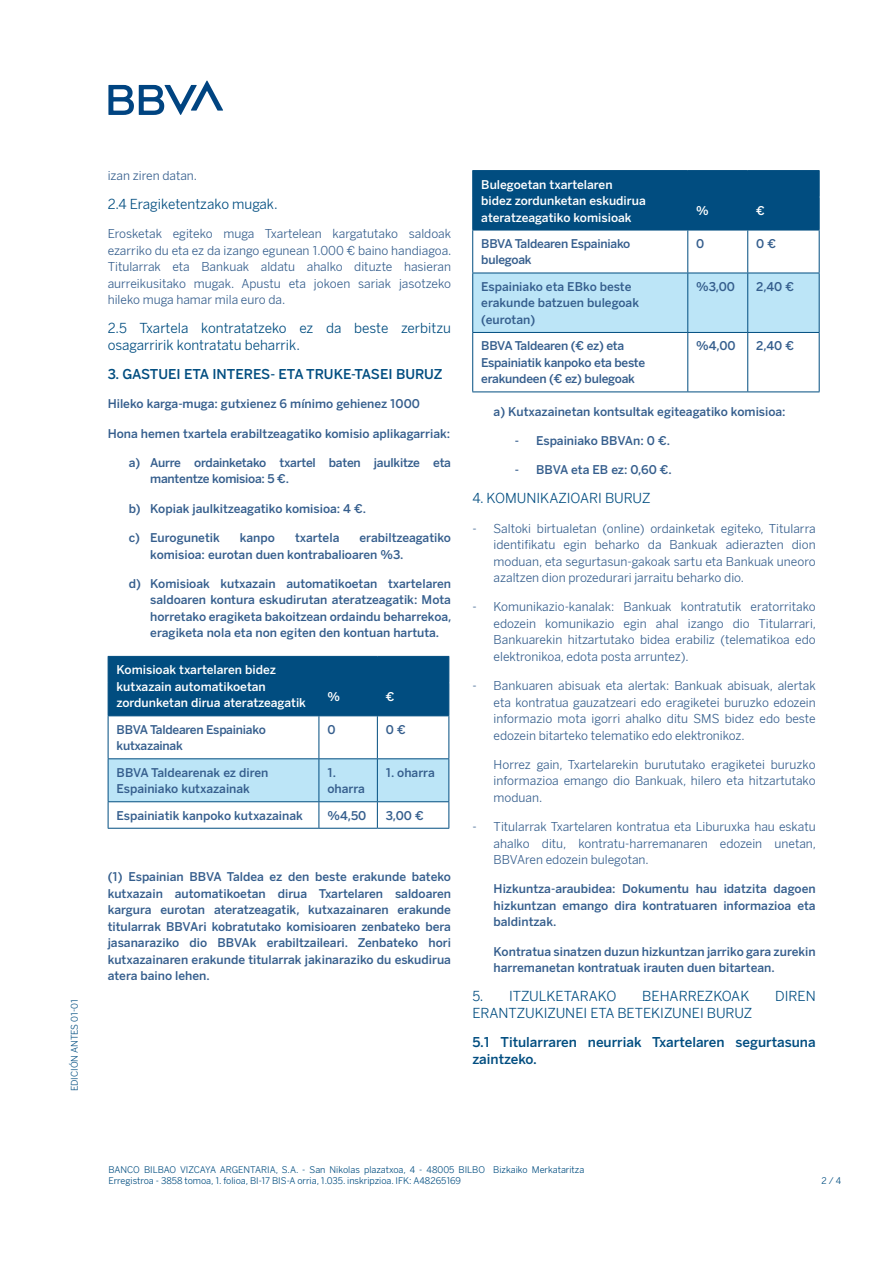
<style>
.page{position:relative;width:893px;height:1263px;background:#fff}
.page>*{position:absolute;margin:0;border:0;box-sizing:border-box;transform-origin:0 0}
.t1{font:13.5px/16.5px "BBVA Benton Sans";color:#014d80}
.t2{font:500 13.5px/16.5px "Benton Sans BBVA";color:#014d80}
.t3{font:500 12px/16.5px "Benton Sans BBVA";color:#355e8d}
.t4{font:12px/16.5px "BBVA Benton Sans";color:#355e8d;text-align:justify}
.t5{font:500 12px/16.5px "Benton Sans BBVA";letter-spacing:-.02em;color:#355e8d}
.t6{font:500 12px/16.5px "Benton Sans BBVA";color:#fff}
.t7{font:9px/10.8px "BBVA Benton Sans";color:#014d80}
</style>
<div class="page">
<svg style="left:108px;top:80px;width:115px;height:35px"></svg>
<div style="left:108px;top:656px;width:341px;height:59px;background:#014d80"></div>
<hr style="left:319px;top:683px;width:1px;height:32px;background:#014d80">
<hr style="left:319px;top:682px;width:58px;height:1px;background:#014d80">
<hr style="left:377px;top:682px;width:72px;height:1px;background:#014d80">
<hr style="left:377px;top:683px;width:1px;height:32px;background:#014d80">
<hr style="left:448px;top:683px;width:1px;height:32px;background:#014d80">
<hr style="left:108px;top:716px;width:1px;height:42px;background:#014d80">
<hr style="left:108px;top:715px;width:211px;height:1px;background:#014d80">
<hr style="left:319px;top:715px;width:58px;height:1px;background:#014d80">
<hr style="left:377px;top:715px;width:72px;height:1px;background:#014d80">
<hr style="left:319px;top:716px;width:1px;height:42px;background:#014d80">
<hr style="left:377px;top:716px;width:1px;height:42px;background:#014d80">
<hr style="left:448px;top:716px;width:1px;height:42px;background:#014d80">
<hr style="left:108px;top:758px;width:211px;height:1px;background:#014d80">
<hr style="left:319px;top:758px;width:58px;height:1px;background:#014d80">
<hr style="left:377px;top:758px;width:72px;height:1px;background:#014d80">
<svg style="left:108px;top:759px;width:341px;height:69px"></svg>
<hr style="left:108px;top:828px;width:211px;height:1px;background:#014d80">
<hr style="left:319px;top:828px;width:58px;height:1px;background:#014d80">
<hr style="left:377px;top:828px;width:72px;height:1px;background:#014d80">
<div style="left:473px;top:274px;width:346px;height:58px;background:#bce5f7"></div>
<hr style="left:472px;top:170px;width:216px;height:1px;background:#014d80">
<hr style="left:688px;top:170px;width:60px;height:1px;background:#014d80">
<hr style="left:748px;top:170px;width:71px;height:1px;background:#014d80">
<div style="left:472px;top:171px;width:348px;height:59px;background:#014d80"></div>
<hr style="left:687px;top:197px;width:1px;height:33px;background:#014d80">
<hr style="left:687px;top:197px;width:61px;height:1px;background:#014d80">
<hr style="left:748px;top:197px;width:71px;height:1px;background:#014d80">
<hr style="left:747px;top:197px;width:1px;height:33px;background:#014d80">
<hr style="left:819px;top:197px;width:1px;height:33px;background:#014d80">
<hr style="left:472px;top:230px;width:1px;height:43px;background:#014d80">
<hr style="left:472px;top:230px;width:216px;height:1px;background:#014d80">
<hr style="left:688px;top:230px;width:60px;height:1px;background:#014d80">
<hr style="left:748px;top:230px;width:71px;height:1px;background:#014d80">
<hr style="left:687px;top:230px;width:1px;height:43px;background:#014d80">
<hr style="left:747px;top:230px;width:1px;height:43px;background:#014d80">
<hr style="left:819px;top:230px;width:1px;height:43px;background:#014d80">
<hr style="left:472px;top:273px;width:1px;height:59px;background:#014d80">
<hr style="left:472px;top:273px;width:216px;height:1px;background:#014d80">
<hr style="left:688px;top:273px;width:60px;height:1px;background:#014d80">
<hr style="left:748px;top:273px;width:71px;height:1px;background:#014d80">
<hr style="left:687px;top:273px;width:1px;height:59px;background:#014d80">
<hr style="left:747px;top:273px;width:1px;height:59px;background:#014d80">
<hr style="left:819px;top:273px;width:1px;height:59px;background:#014d80">
<hr style="left:472px;top:333px;width:1px;height:58px;background:#014d80">
<hr style="left:472px;top:332px;width:216px;height:1px;background:#014d80">
<hr style="left:688px;top:332px;width:60px;height:1px;background:#014d80">
<hr style="left:748px;top:332px;width:71px;height:1px;background:#014d80">
<hr style="left:687px;top:333px;width:1px;height:58px;background:#014d80">
<hr style="left:747px;top:333px;width:1px;height:58px;background:#014d80">
<hr style="left:819px;top:333px;width:1px;height:58px;background:#014d80">
<hr style="left:472px;top:391px;width:216px;height:1px;background:#014d80">
<hr style="left:688px;top:391px;width:60px;height:1px;background:#014d80">
<hr style="left:748px;top:391px;width:71px;height:1px;background:#014d80">
<p class="t7" style="left:69px;top:1091px;width:94px;rotate:-90deg">EDICIÓN ANTES 01-01</p>
<p class="t4" style="left:108px;top:167px;width:91px">izan ziren datan.</p>
<p class="t1" style="left:108px;top:196px;width:172px">2.4 Eragiketentzako mugak.</p>
<p class="t4" style="left:108px;top:226px;width:345px">Erosketak egiteko muga Txartelean kargatutako saldoak ezarriko du eta ez da izango egunean 1.000 € baino handiagoa.<br>Titularrak eta Bankuak aldatu ahalko dituzte hasieran aurreikusitako mugak. Apustu eta jokoen sariak jasotzeko hileko muga hamar mila euro da.</p>
<p class="t1" style="left:108px;top:320px;width:345px">2.5 Txartela kontratatzeko ez da beste zerbitzu osagarririk kontratatu beharrik.</p>
<p class="t2" style="left:108px;top:366px;width:336px">3. GASTUEI ETA INTERES- ETA TRUKE-TASEI BURUZ</p>
<p class="t3" style="left:108px;top:396px;width:314px">Hileko karga-muga: gutxienez 6 mínimo gehienez 1000</p>
<p class="t3" style="left:108px;top:425px;width:344px">Hona hemen txartela erabiltzeagatiko komisio aplikagarriak:</p>
<p class="t5" style="left:150px;top:454px;width:302px;text-indent:-21px">a) Aurre ordainketako txartel baten jaulkitze eta mantentze komisioa: 5 €.</p>
<p class="t3" style="left:129px;top:500px;width:239px">b) Kopiak jaulkitzeagatiko komisioa: 4 €.</p>
<p class="t3" style="left:129px;top:529px;width:92px">c) Eurogunetik</p>
<p class="t3" style="left:240px;top:529px;width:37px">kanpo</p>
<p class="t3" style="left:295px;top:529px;width:46px">txartela</p>
<p class="t3" style="left:150px;top:529px;width:302px;text-indent:209px">erabiltzeagatiko komisioa: eurotan duen kontrabalioaren %3.</p>
<p class="t3" style="left:150px;top:575px;width:303px;text-align:justify;text-indent:-21px">d) Komisioak kutxazain automatikoetan txartelaren saldoaren kontura eskudirutan ateratzeagatik: Mota horretako eragiketa bakoitzean ordaindu beharrekoa, eragiketa nola eta non egiten den kontuan hartuta.</p>
<p class="t6" style="left:117px;top:662px;width:191px">Komisioak txartelaren bidez kutxazain automatikoetan zordunketan dirua ateratzeagatik</p>
<p class="t6" style="left:327px;top:688px;width:14px">%</p>
<p class="t6" style="left:386px;top:688px;width:10px">€</p>
<p class="t5" style="left:117px;top:721px;width:151px">BBVA Taldearen Espainiako kutxazainak</p>
<p class="t3" style="left:327px;top:721px;width:10px">0</p>
<p class="t3" style="left:386px;top:721px;width:21px">0 €</p>
<p class="t3" style="left:117px;top:764px;width:153px">BBVA Taldearenak ez diren<br>Espainiako kutxazainak</p>
<p class="t3" style="left:327px;top:764px;width:39px">1. oharra</p>
<p class="t3" style="left:386px;top:764px;width:50px">1. oharra</p>
<p class="t3" style="left:117px;top:807px;width:188px">Espainiatik kanpoko kutxazainak</p>
<p class="t3" style="left:327px;top:807px;width:40px">%4,50</p>
<p class="t3" style="left:386px;top:807px;width:39px">3,00 €</p>
<p class="t3" style="left:108px;top:869px;width:345px;text-align:justify">(1) Espainian BBVA Taldea ez den beste erakunde bateko kutxazain automatikoetan dirua Txartelaren saldoaren kargura eurotan ateratzeagatik, kutxazainaren erakunde titularrak BBVAri kobratutako komisioaren zenbateko bera jasanaraziko dio BBVAk erabiltzaileari. Zenbateko hori kutxazainaren erakunde titularrak jakinaraziko du eskudirua atera baino lehen.</p>
<p class="t6" style="left:481px;top:176px;width:166px">Bulegoetan txartelaren bidez zordunketan eskudirua ateratzeagatiko komisioak</p>
<p class="t6" style="left:696px;top:202px;width:14px">%</p>
<p class="t6" style="left:756px;top:202px;width:10px">€</p>
<p class="t5" style="left:481px;top:235px;width:151px">BBVA Taldearen Espainiako bulegoak</p>
<p class="t3" style="left:696px;top:235px;width:10px">0</p>
<p class="t3" style="left:756px;top:235px;width:21px">0 €</p>
<p class="t3" style="left:481px;top:278px;width:159px">Espainiako eta EBko beste erakunde batzuen bulegoak (eurotan)</p>
<p class="t3" style="left:696px;top:278px;width:40px">%3,00</p>
<p class="t3" style="left:756px;top:278px;width:39px">2,40 €</p>
<p class="t5" style="left:481px;top:338px;width:165px">BBVA Taldearen (€ ez) eta<br>Espainiatik kanpoko eta beste erakundeen (€ ez) bulegoak</p>
<p class="t3" style="left:696px;top:338px;width:41px">%4,00</p>
<p class="t3" style="left:756px;top:338px;width:39px">2,40 €</p>
<p class="t3" style="left:494px;top:403px;width:294px">a) Kutxazainetan kontsultak egiteagatiko komisioa:</p>
<p class="t3" style="left:515px;top:432px;width:157px">- Espainiako BBVAn: 0 €.</p>
<p class="t3" style="left:515px;top:462px;width:159px">- BBVA eta EB ez: 0,60 €.</p>
<p class="t1" style="left:472px;top:490px;width:180px">4. KOMUNIKAZIOARI BURUZ</p>
<p class="t4" style="left:494px;top:520px;width:324px;text-indent:-21px">- Saltoki birtualetan (online) ordainketak egiteko, Titularra identifikatu egin beharko da Bankuak adierazten dion moduan, eta segurtasun-gakoak sartu eta Bankuak uneoro azaltzen dion prozedurari jarraitu beharko dio.</p>
<p class="t4" style="left:494px;top:599px;width:324px;text-indent:-21px">- Komunikazio-kanalak: Bankuak kontratutik eratorritako edozein komunikazio egin ahal izango dio Titularrari, Bankuarekin hitzartutako bidea erabiliz (telematikoa edo elektronikoa, edota posta arruntez).</p>
<p class="t4" style="left:494px;top:677px;width:324px;text-indent:-21px">- Bankuaren abisuak eta alertak: Bankuak abisuak, alertak eta kontratua gauzatzeari edo eragiketei buruzko edozein informazio mota igorri ahalko ditu SMS bidez edo beste edozein bitarteko telematiko edo elektronikoz.</p>
<p class="t4" style="left:494px;top:756px;width:324px">Horrez gain, Txartelarekin burututako eragiketei buruzko informazioa emango dio Bankuak, hilero eta hitzartutako moduan.</p>
<p class="t4" style="left:494px;top:818px;width:324px;text-indent:-21px">- Titularrak Txartelaren kontratua eta Liburuxka hau eskatu ahalko ditu, kontratu-harremanaren edozein unetan, BBVAren edozein bulegotan.</p>
<p class="t3" style="left:494px;top:881px;width:324px;text-align:justify">Hizkuntza-araubidea: Dokumentu hau idatzita dagoen hizkuntzan emango dira kontratuaren informazioa eta baldintzak.</p>
<p class="t3" style="left:494px;top:943px;width:324px">Kontratua sinatzen duzun hizkuntzan jarriko gara zurekin harremanetan kontratuak irauten duen bitartean.</p>
<p class="t1" style="left:472px;top:988px;width:146px">5. ITZULKETARAKO</p>
<p class="t1" style="left:642px;top:988px;width:109px">BEHARREZKOAK</p>
<p class="t1" style="left:775px;top:988px;width:42px">DIREN</p>
<p class="t1" style="left:472px;top:1005px;width:281px">ERANTZUKIZUNEI ETA BETEKIZUNEI BURUZ</p>
<p class="t2" style="left:472px;top:1034px;width:345px">5.1 Titularraren neurriak Txartelaren segurtasuna zaintzeko.</p>
<p class="t7" style="left:108px;top:1164px;width:477px">BANCO BILBAO VIZCAYA ARGENTARIA, S.A. - San Nikolas plazatxoa, 4 - 48005 BILBO Bizkaiko Merkataritza<br>Erregistroa - 3858 tomoa, 1. folioa, BI-17 BIS-A orria, 1.035. inskripzioa. IFK: A48265169</p>
<p class="t7" style="left:822px;top:1175px;width:21px">2 / 4</p>
</div>
